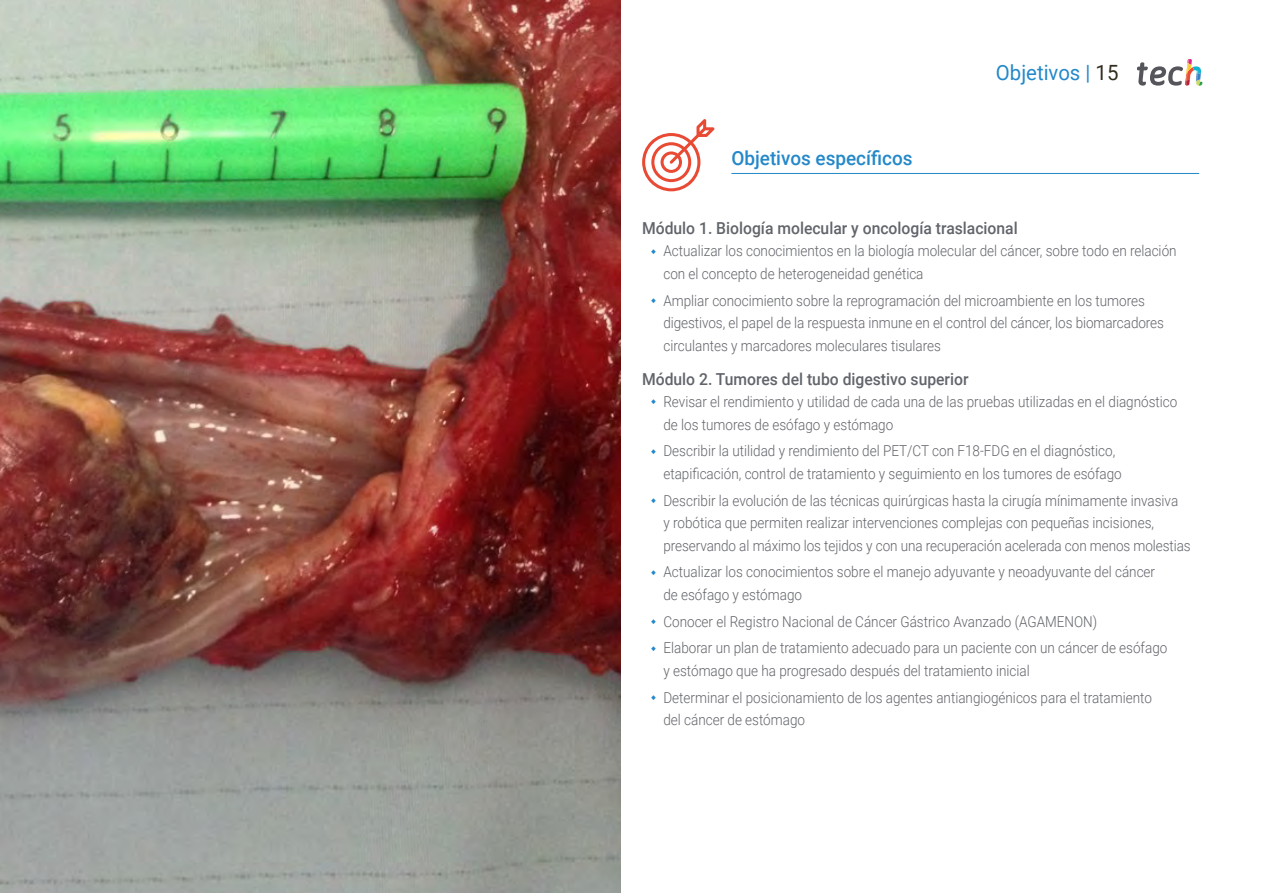
<style>
.page{position:relative;width:1263px;height:893px;background:#fff}
.page>*{position:absolute;margin:0;border:0;box-sizing:border-box;transform-origin:0 0}
.t1{font:21px "Roboto";color:#2488c9}
.t2{font:500 19.5px "Roboto";color:#2488c9}
.t3{font:500 16.5px "Roboto";color:#61646a;scale:.95 1}
.t4{font:300 15px/22.5px "Roboto";color:#61646a;scale:.9 1}
.s1{color:#312e20}
</style>
<div class="page">
<hr style="left:731px;top:173px;width:468px;height:1px;background:#2488c9">
<svg style="left:642px;top:119px;width:72px;height:72px"></svg>
<svg style="left:1137px;top:59px;width:65px;height:27px"></svg>
<img style="left:0;top:0;width:621px;height:893px">
<h2 class="t2" style="left:731px;top:144px;width:183px">Objetivos específicos</h2>
<h1 class="t1" style="left:996px;top:57px;width:124px">Objetivos | <span class="s1">15</span></h1>
<p class="t3" style="left:642px;top:216px;width:397px">Módulo 1. Biología molecular y oncología traslacional</p>
<p class="t4" style="left:663px;top:239px;width:572px">Actualizar los conocimientos en la biología molecular del cáncer, sobre todo en relación con el concepto de heterogeneidad genética</p>
<p class="t4" style="left:663px;top:288px;width:558px">Ampliar conocimiento sobre la reprogramación del microambiente en los tumores digestivos, el papel de la respuesta inmune en el control del cáncer, los biomarcadores circulantes y marcadores moleculares tisulares</p>
<p class="t3" style="left:642px;top:367px;width:345px">Módulo 2. Tumores del tubo digestivo superior</p>
<p class="t4" style="left:663px;top:390px;width:573px">Revisar el rendimiento y utilidad de cada una de las pruebas utilizadas en el diagnóstico de los tumores de esófago y estómago</p>
<p class="t4" style="left:663px;top:439px;width:511px">Describir la utilidad y rendimiento del PET/CT con F18-FDG en el diagnóstico, etapificación, control de tratamiento y seguimiento en los tumores de esófago</p>
<p class="t4" style="left:663px;top:489px;width:587px">Describir la evolución de las técnicas quirúrgicas hasta la cirugía mínimamente invasiva<br>y robótica que permiten realizar intervenciones complejas con pequeñas incisiones, preservando al máximo los tejidos y con una recuperación acelerada con menos molestias</p>
<p class="t4" style="left:663px;top:560px;width:548px">Actualizar los conocimientos sobre el manejo adyuvante y neoadyuvante del cáncer de esófago y estómago</p>
<p class="t4" style="left:663px;top:607px;width:561px;line-height:26.7px">Conocer el Registro Nacional de Cáncer Gástrico Avanzado (AGAMENON)<br>Elaborar un plan de tratamiento adecuado para un paciente con un cáncer de esófago</p>
<p class="t4" style="left:663px;top:657px;width:544px;line-height:26.7px">y estómago que ha progresado después del tratamiento inicial<br>Determinar el posicionamiento de los agentes antiangiogénicos para el tratamiento</p>
<p class="t4" style="left:663px;top:708px;width:159px">del cáncer de estómago</p>
</div>
